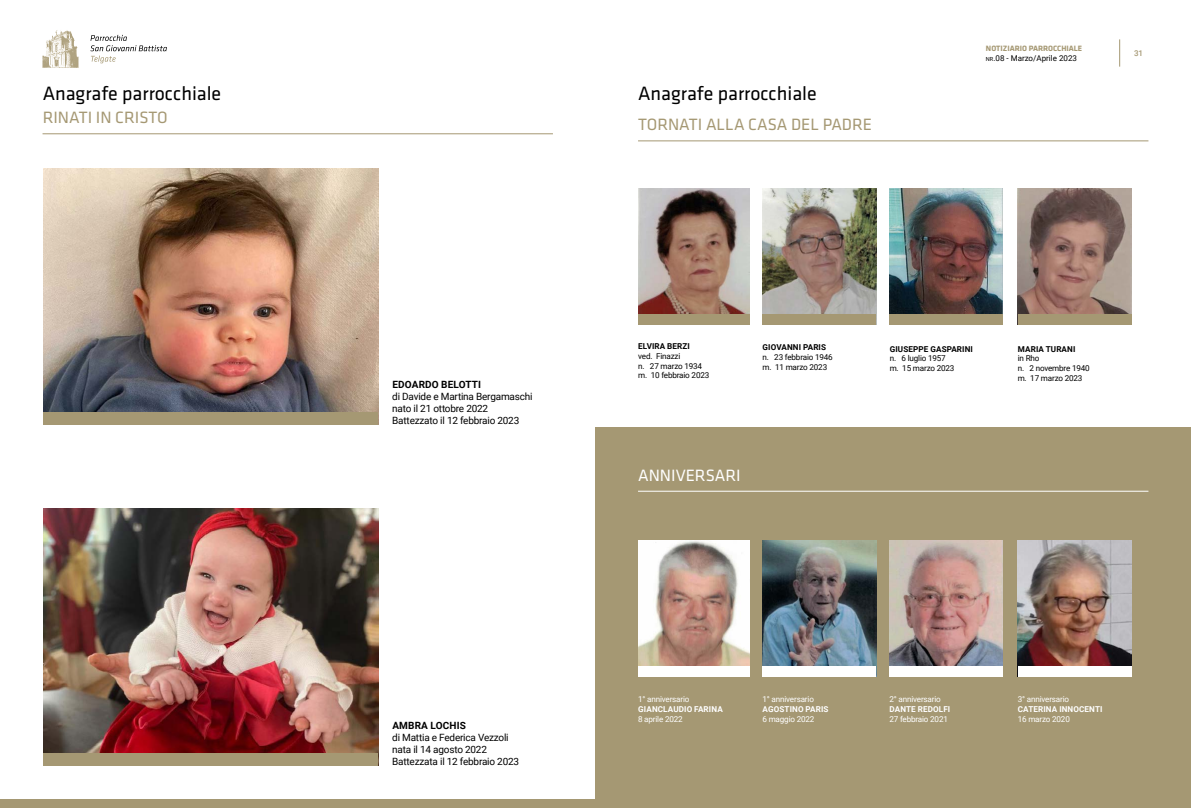
<style>
.page{position:relative;width:1191px;height:808px;background:#fff}
.page>*{position:absolute;margin:0;border:0;box-sizing:border-box;transform-origin:0 0}
.t1{font:20px "Klavika";color:#000}
.t2{font:17px "Klavika";color:#a59873}
.t3{font:17px "Klavika";color:#fff}
.t4{font:10px/12px "Roboto";letter-spacing:-.02em;color:#000}
.t5{font:700 10px "Roboto";letter-spacing:.015em;color:#000}
.t6{font:8.1px/9.7px "Roboto";letter-spacing:-.02em;color:#000}
.t7{font:8.1px "Roboto";letter-spacing:-.02em;color:#fff}
.t8{font:700 8.1px "Roboto";letter-spacing:.015em;color:#fff}
.t9{font:700 8.1px "Roboto";letter-spacing:.015em;color:#000}
.t10{font:700 8px "Klavika";color:#a59873}
.t11{font:8px "Roboto";color:#000}
.t12{font:500 8px "Roboto";color:#a59873}
.s1{font-size:5.6px}
.s2{font-style:inherit}
</style>
<div class="page">
<div style="left:595px;top:428px;width:596px;height:380px;background:#a59873"></div>
<div style="left:0;top:799px;width:1191px;height:9px;background:#a59873"></div>
<svg style="left:90px;top:35px;width:77px;height:28px"></svg>
<img style="left:42px;top:30px;width:37px;height:38px">
<svg style="left:1119px;top:39px;width:1px;height:28px"></svg>
<hr style="left:43px;top:134px;width:510px;height:1px;background:#a59873">
<img style="left:43px;top:168px;width:335px;height:244px">
<img style="left:43px;top:509px;width:335px;height:244px">
<div style="left:43px;top:412px;width:335px;height:12px;background:#a59873"></div>
<div style="left:43px;top:753px;width:335px;height:12px;background:#a59873"></div>
<hr style="left:638px;top:141px;width:510px;height:1px;background:#a59873">
<hr style="left:638px;top:491px;width:510px;height:1px;background:#fff">
<img style="left:638px;top:541px;width:111px;height:126px">
<img style="left:638px;top:189px;width:111px;height:126px">
<div style="left:638px;top:667px;width:111px;height:10px;background:#fff"></div>
<div style="left:638px;top:315px;width:111px;height:10px;background:#a59873"></div>
<img style="left:762px;top:541px;width:114px;height:126px">
<img style="left:762px;top:189px;width:114px;height:126px">
<div style="left:762px;top:667px;width:114px;height:10px;background:#fff"></div>
<div style="left:762px;top:315px;width:114px;height:10px;background:#a59873"></div>
<img style="left:889px;top:541px;width:114px;height:126px">
<img style="left:889px;top:189px;width:114px;height:126px">
<div style="left:889px;top:667px;width:114px;height:10px;background:#fff"></div>
<div style="left:889px;top:315px;width:114px;height:10px;background:#a59873"></div>
<img style="left:1017px;top:541px;width:114px;height:126px">
<img style="left:1017px;top:189px;width:114px;height:126px">
<div style="left:1017px;top:667px;width:114px;height:10px;background:#fff"></div>
<div style="left:1017px;top:315px;width:114px;height:10px;background:#a59873"></div>
<h1 class="t1" style="left:43px;top:83px;width:180px">Anagrafe parrocchiale</h1>
<h2 class="t2" style="left:43px;top:108px;width:126px">RINATI IN CRISTO</h2>
<p class="t5" style="left:392px;top:378px;width:90px">EDOARDO BELOTTI</p>
<p class="t4" style="left:392px;top:390px;width:142px">di Davide e Martina Bergamaschi nato il 21 ottobre 2022<br>Battezzato il 12 febbraio 2023</p>
<p class="t5" style="left:392px;top:718px;width:75px">AMBRA LOCHIS</p>
<p class="t4" style="left:392px;top:731px;width:128px">di Mattia e Federica Vezzoli nata il 14 agosto 2022<br>Battezzata il 12 febbraio 2023</p>
<h1 class="t1" style="left:638px;top:83px;width:180px">Anagrafe parrocchiale</h1>
<h2 class="t2" style="left:638px;top:115px;width:235px">TORNATI ALLA CASA DEL PADRE</h2>
<p class="t10" style="left:986px;top:44px;width:98px">NOTIZIARIO PARROCCHIALE</p>
<p class="t11" style="left:986px;top:53px;width:93px"><span class="s1">nr</span><span class="s2">.</span>08 - Marzo/Aprile 2023</p>
<p class="t12" style="left:1134px;top:48px;width:11px">31</p>
<p class="t9" style="left:638px;top:341px;width:53px">ELVIRA BERZI</p>
<p class="t6" style="left:638px;top:351px;width:73px">ved. Finazzi<br>n. 27 marzo 1934 m. 10 febbraio 2023</p>
<p class="t9" style="left:762px;top:342px;width:65px">GIOVANNI PARIS</p>
<p class="t6" style="left:762px;top:352px;width:72px">n. 23 febbraio 1946 m. 11 marzo 2023</p>
<h2 class="t3" style="left:638px;top:466px;width:104px">ANNIVERSARI</h2>
<p class="t9" style="left:890px;top:343px;width:85px">GIUSEPPE GASPARINI</p>
<p class="t6" style="left:889px;top:353px;width:66px">n. 6 luglio 1957 m. 15 marzo 2023</p>
<p class="t9" style="left:1017px;top:343px;width:59px">MARIA TURANI</p>
<p class="t6" style="left:1017px;top:353px;width:74px">in Rho<br>n. 2 novembre 1940 m. 17 marzo 2023</p>
<p class="t7" style="left:638px;top:694px;width:53px">1° anniversario</p>
<p class="t8" style="left:638px;top:704px;width:86px">GIANCLAUDIO FARINA</p>
<p class="t7" style="left:638px;top:713px;width:46px">8 aprile 2022</p>
<p class="t7" style="left:762px;top:694px;width:53px">1° anniversario</p>
<p class="t8" style="left:762px;top:704px;width:67px">AGOSTINO PARIS</p>
<p class="t7" style="left:762px;top:713px;width:53px">6 maggio 2022</p>
<p class="t7" style="left:889px;top:694px;width:53px">2° anniversario</p>
<p class="t8" style="left:889px;top:704px;width:62px">DANTE REDOLFI</p>
<p class="t7" style="left:889px;top:713px;width:60px">27 febbraio 2021</p>
<p class="t7" style="left:1017px;top:694px;width:53px">3° anniversario</p>
<p class="t8" style="left:1017px;top:704px;width:86px">CATERINA INNOCENTI</p>
<p class="t7" style="left:1017px;top:713px;width:54px">16 marzo 2020</p>
</div>
